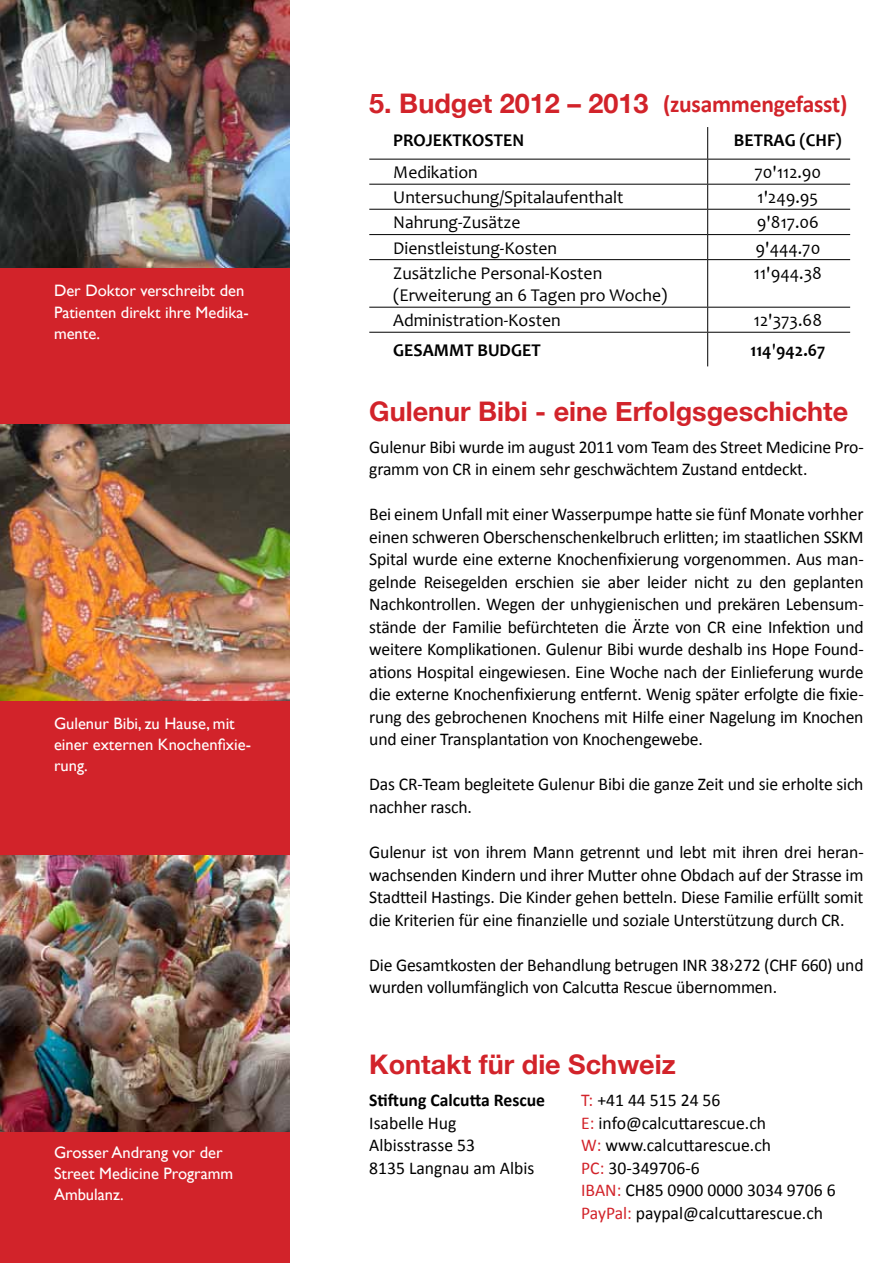
<style>
.page{position:relative;width:893px;height:1263px;background:#fff}
.page>*{position:absolute;margin:0;border:0;box-sizing:border-box;transform-origin:0 0}
.t1{font:700 27px "Helvetica Neue";color:#d2232a}
.t2{font:18px/22.5px "Calibri";letter-spacing:-.01em;color:#000}
.t3{font:18px/22.5px "Candara";color:#000}
.t4{font:700 18px "Candara";color:#000}
.t5{font:700 18px "Calibri";color:#000}
.t6{font:16.5px/21px "Gill Sans";color:#fff}
.s1{font-family:"Calibri";font-size:24px}
.s2{font-weight:400}
.s3{color:#d2232a}
</style>
<div class="page">
<hr style="left:707px;top:127px;width:1px;height:32px;background:#000">
<hr style="left:369px;top:159px;width:339px;height:1px;background:#000">
<hr style="left:708px;top:159px;width:142px;height:1px;background:#000">
<hr style="left:369px;top:184px;width:339px;height:1px;background:#000">
<hr style="left:708px;top:184px;width:142px;height:1px;background:#000">
<hr style="left:369px;top:209px;width:339px;height:1px;background:#000">
<hr style="left:708px;top:209px;width:142px;height:1px;background:#000">
<hr style="left:369px;top:234px;width:339px;height:1px;background:#000">
<hr style="left:708px;top:234px;width:142px;height:1px;background:#000">
<svg style="left:707px;top:159px;width:1px;height:100px"></svg>
<hr style="left:369px;top:259px;width:339px;height:1px;background:#000">
<hr style="left:708px;top:259px;width:142px;height:1px;background:#000">
<hr style="left:707px;top:260px;width:1px;height:47px;background:#000">
<hr style="left:369px;top:307px;width:339px;height:1px;background:#000">
<hr style="left:708px;top:307px;width:142px;height:1px;background:#000">
<svg style="left:707px;top:308px;width:1px;height:24px"></svg>
<hr style="left:369px;top:332px;width:339px;height:1px;background:#000">
<hr style="left:708px;top:332px;width:142px;height:1px;background:#000">
<hr style="left:707px;top:333px;width:1px;height:33px;background:#000">
<div style="left:0;top:0;width:289px;height:1263px;background:#d2232a"></div>
<img style="left:0;top:425px;width:289px;height:276px">
<img style="left:0;top:856px;width:289px;height:275px">
<img style="left:0;top:0;width:289px;height:267px">
<p class="t6" style="left:54px;top:280px;width:196px">Der Doktor verschreibt den<br>Patienten direkt ihre Medika&shy;mente.</p>
<p class="t6" style="left:54px;top:712px;width:199px">Gulenur Bibi, zu Hause, mit einer externen Knochenfixie&shy;rung.</p>
<p class="t6" style="left:54px;top:1142px;width:181px">Grosser Andrang vor der<br>Street Medicine Programm<br>Ambulanz.</p>
<h1 class="t1" style="left:369px;top:79px;width:480px">5. Budget 2012 – 2013 <span class="s1">(zusammengefasst)</span></h1>
<p class="t4" style="left:393px;top:129px;width:132px">PROJEKTKOSTEN</p>
<p class="t4" style="left:734px;top:129px;width:109px">BETRAG (CHF)</p>
<p class="t3" style="left:393px;top:161px;width:86px">Medikation</p>
<p class="t3" style="left:754px;top:161px;width:68px">70'112.90</p>
<p class="t3" style="left:393px;top:186px;width:232px">Untersuchung/Spitalaufenthalt</p>
<p class="t3" style="left:758px;top:186px;width:62px">1'249.95</p>
<p class="t3" style="left:393px;top:211px;width:129px">Nahrung-Zusätze</p>
<p class="t3" style="left:757px;top:211px;width:64px">9'817.06</p>
<p class="t3" style="left:393px;top:236px;width:165px">Dienstleistung-Kosten</p>
<p class="t3" style="left:755px;top:236px;width:66px">9'444.70</p>
<p class="t3" style="left:393px;top:261px;width:275px">Zusätzliche Personal-Kosten (Erweiterung an 6 Tagen pro Woche)</p>
<p class="t3" style="left:754px;top:261px;width:70px">11'944.38</p>
<p class="t3" style="left:393px;top:309px;width:169px">Administration-Kosten</p>
<p class="t3" style="left:754px;top:309px;width:70px">12'373.68</p>
<p class="t4" style="left:393px;top:339px;width:149px">GESAMMT BUDGET</p>
<p class="t4" style="left:750px;top:339px;width:76px">114<span class="s2">'</span>942.67</p>
<h1 class="t1" style="left:369px;top:387px;width:480px">Gulenur Bibi - eine Erfolgsgeschichte</h1>
<p class="t2" style="left:369px;top:436px;width:496px">Gulenur Bibi wurde im august 2011 vom Team des Street Medicine Pro&shy;gramm von CR in einem sehr geschwächtem Zustand entdeckt.</p>
<p class="t2" style="left:369px;top:503px;width:496px;text-align:justify">Bei einem Unfall mit einer Wasserpumpe hatte sie fünf Monate vorhher einen schweren Oberschenschenkelbruch erlitten; im staatlichen SSKM Spital wurde eine externe Knochenfixierung vorgenommen. Aus man&shy;gelnde Reisegelden erschien sie aber leider nicht zu den geplanten Nachkontrollen. Wegen der unhygienischen und prekären Lebensum&shy;stände der Familie befürchteten die Ärzte von CR eine Infektion und weitere Komplikationen. Gulenur Bibi wurde deshalb ins Hope Found&shy;ations Hospital eingewiesen. Eine Woche nach der Einlieferung wurde die externe Knochenfixierung entfernt. Wenig später erfolgte die fixie&shy;rung des gebrochenen Knochens mit Hilfe einer Nagelung im Knochen und einer Transplantation von Knochengewebe.</p>
<p class="t2" style="left:369px;top:773px;width:496px">Das CR-Team begleitete Gulenur Bibi die ganze Zeit und sie erholte sich nachher rasch.</p>
<p class="t2" style="left:369px;top:841px;width:496px;text-align:justify">Gulenur ist von ihrem Mann getrennt und lebt mit ihren drei heran&shy;wachsenden Kindern und ihrer Mutter ohne Obdach auf der Strasse im Stadtteil Hastings. Die Kinder gehen betteln. Diese Familie erfüllt somit die Kriterien für eine finanzielle und soziale Unterstützung durch CR.</p>
<p class="t2" style="left:369px;top:953px;width:496px">Die Gesamtkosten der Behandlung betrugen INR 38›272 (CHF 660) und wurden vollumfänglich von Calcutta Rescue übernommen.</p>
<h1 class="t1" style="left:369px;top:1040px;width:308px">Kontakt für die Schweiz</h1>
<p class="t5" style="left:369px;top:1088px;width:177px">Stiftung Calcutta Rescue</p>
<p class="t2" style="left:369px;top:1111px;width:167px">Isabelle Hug<br>Albisstrasse 53<br>8135 Langnau am Albis</p>
<p class="t2" style="left:581px;top:1089px;width:256px"><span class="s3">T:</span> +41 44 515 24 56<br><span class="s3">E:</span> info@calcuttarescue.ch<br><span class="s3">W:</span> www.calcuttarescue.ch<br><span class="s3">PC:</span> 30-349706-6<br><span class="s3">IBAN:</span> CH85 0900 0000 3034 9706 6<br><span class="s3">PayPal:</span> paypal@calcuttarescue.ch</p>
</div>
